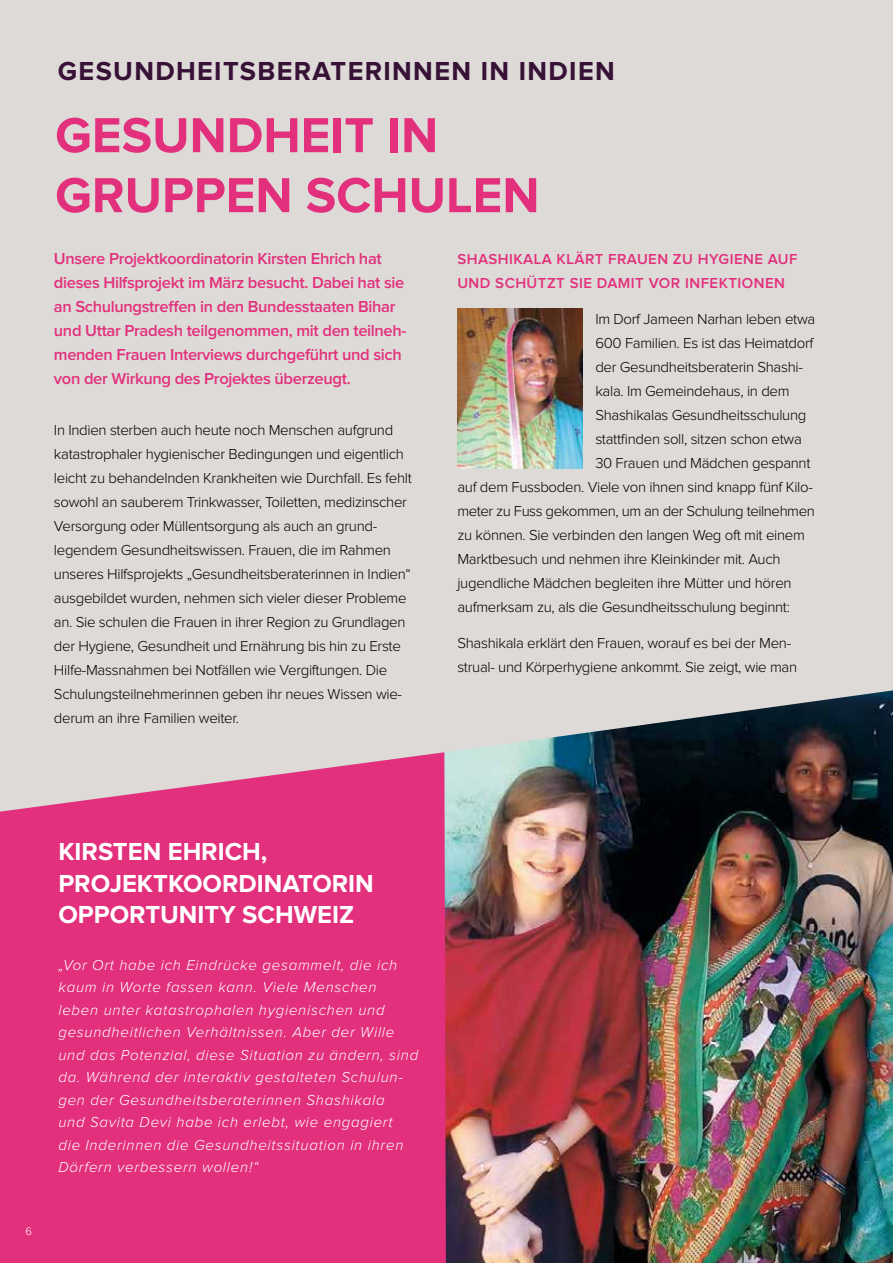
<style>
.page{position:relative;width:893px;height:1263px;background:#dddad8}
.page>*{position:absolute;margin:0;border:0;box-sizing:border-box;transform-origin:0 0}
.t1{font:700 51px/60px "Proxima Nova";color:#e2307c}
.t2{font:700 27px "Proxima Nova";letter-spacing:.05em;color:#371136}
.t3{font:700 25.5px/31.5px "Proxima Nova";color:#fff}
.t4{font:600 16.5px/24px "Proxima Nova";letter-spacing:-.02em;color:#e2307c}
.t5{font:300 15px/24px "Proxima Nova";letter-spacing:-.02em;color:#000}
.t6{font:italic 300 15px/22.5px "Proxima Nova";letter-spacing:.05em;color:#fff}
.t7{font:600 15px/24px "Proxima Nova";letter-spacing:.03em;color:#e2307c}
.t8{font:300 11.25px "Proxima Nova";color:#fff}
</style>
<div class="page">
<img style="left:446px;top:690px;width:447px;height:573px">
<div style="left:0;top:752px;width:446px;height:511px;background:#e2307c"></div>
<img style="left:457px;top:309px;width:126px;height:159px">
<h2 class="t2" style="left:58px;top:55px;width:558px">GESUNDHEITSBERATERINNEN IN INDIEN</h2>
<h1 class="t1" style="left:55px;top:106px;width:486px">GESUNDHEIT IN<br>GRUPPEN SCHULEN</h1>
<p class="t7" style="left:457px;top:248px;width:342px">SHASHIKALA KLÄRT FRAUEN ZU HYGIENE AUF<br>UND SCHÜTZT SIE DAMIT VOR INFEKTIONEN</p>
<p class="t5" style="left:595px;top:307px;width:221px">Im Dorf Jameen Narhan leben etwa</p>
<p class="t5" style="left:595px;top:331px;width:220px">600 Familien. Es ist das Heimatdorf</p>
<p class="t5" style="left:595px;top:355px;width:209px">der Gesundheitsberaterin Shashi-</p>
<p class="t5" style="left:595px;top:379px;width:196px">kala. Im Gemeindehaus, in dem</p>
<p class="t5" style="left:595px;top:403px;width:213px">Shashikalas Gesundheitsschulung</p>
<p class="t5" style="left:595px;top:427px;width:208px">stattfinden soll, sitzen schon etwa</p>
<p class="t5" style="left:595px;top:451px;width:217px">30 Frauen und Mädchen gespannt</p>
<p class="t5" style="left:457px;top:475px;width:357px">auf dem Fussboden. Viele von ihnen sind knapp fünf Kilo-</p>
<p class="t5" style="left:457px;top:499px;width:359px">meter zu Fuss gekommen, um an der Schulung teilnehmen</p>
<p class="t5" style="left:457px;top:523px;width:349px">zu können. Sie verbinden den langen Weg oft mit einem</p>
<p class="t5" style="left:457px;top:547px;width:325px">Marktbesuch und nehmen ihre Kleinkinder mit. Auch</p>
<p class="t5" style="left:457px;top:571px;width:336px">jugendliche Mädchen begleiten ihre Mütter und hören</p>
<p class="t5" style="left:457px;top:595px;width:334px">aufmerksam zu, als die Gesundheitsschulung beginnt:</p>
<p class="t5" style="left:457px;top:631px;width:341px">Shashikala erklärt den Frauen, worauf es bei der Men&shy;strual- und Körperhygiene ankommt. Sie zeigt, wie man</p>
<p class="t4" style="left:54px;top:247px;width:354px">Unsere Projektkoordinatorin Kirsten Ehrich hat dieses Hilfsprojekt im März besucht. Dabei hat sie an Schulungstreffen in den Bundesstaaten Bihar und Uttar Pradesh teilgenommen, mit den teilneh&shy;menden Frauen Interviews durchgeführt und sich von der Wirkung des Projektes überzeugt.</p>
<p class="t5" style="left:54px;top:418px;width:360px">In Indien sterben auch heute noch Menschen aufgrund katastrophaler hygienischer Bedingungen und eigentlich leicht zu behandelnden Krankheiten wie Durchfall. Es fehlt sowohl an sauberem Trinkwasser, Toiletten, medizinscher Versorgung oder Müllentsorgung als auch an grund&shy;legendem Gesundheitswissen. Frauen, die im Rahmen unseres Hilfsprojekts „Gesundheitsberaterinnen in Indien“ ausgebildet wurden, nehmen sich vieler dieser Probleme an. Sie schulen die Frauen in ihrer Region zu Grundlagen der Hygiene, Gesundheit und Ernährung bis hin zu Erste Hilfe-Massnahmen bei Notfällen wie Vergiftungen. Die Schulungsteilnehmerinnen geben ihr neues Wissen wie&shy;derum an ihre Familien weiter.</p>
<p class="t8" style="left:26px;top:1224px;width:8px">6</p>
<h3 class="t3" style="left:58px;top:837px;width:317px">KIRSTEN EHRICH,<br>PROJEKTKOORDINATORIN<br>OPPORTUNITY SCHWEIZ</h3>
<p class="t6" style="left:58px;top:954px;width:361px">„Vor Ort habe ich Eindrücke gesammelt, die ich kaum in Worte fassen kann. Viele Menschen leben unter katastrophalen hygienischen und gesundheitlichen Verhältnissen. Aber der Wille und das Potenzial, diese Situation zu ändern, sind da. Während der interaktiv gestalteten Schulun&shy;gen der Gesundheitsberaterinnen Shashikala<br>und Savita Devi habe ich erlebt, wie engagiert<br>die Inderinnen die Gesundheitssituation in ihren Dörfern verbessern wollen!“</p>
</div>
